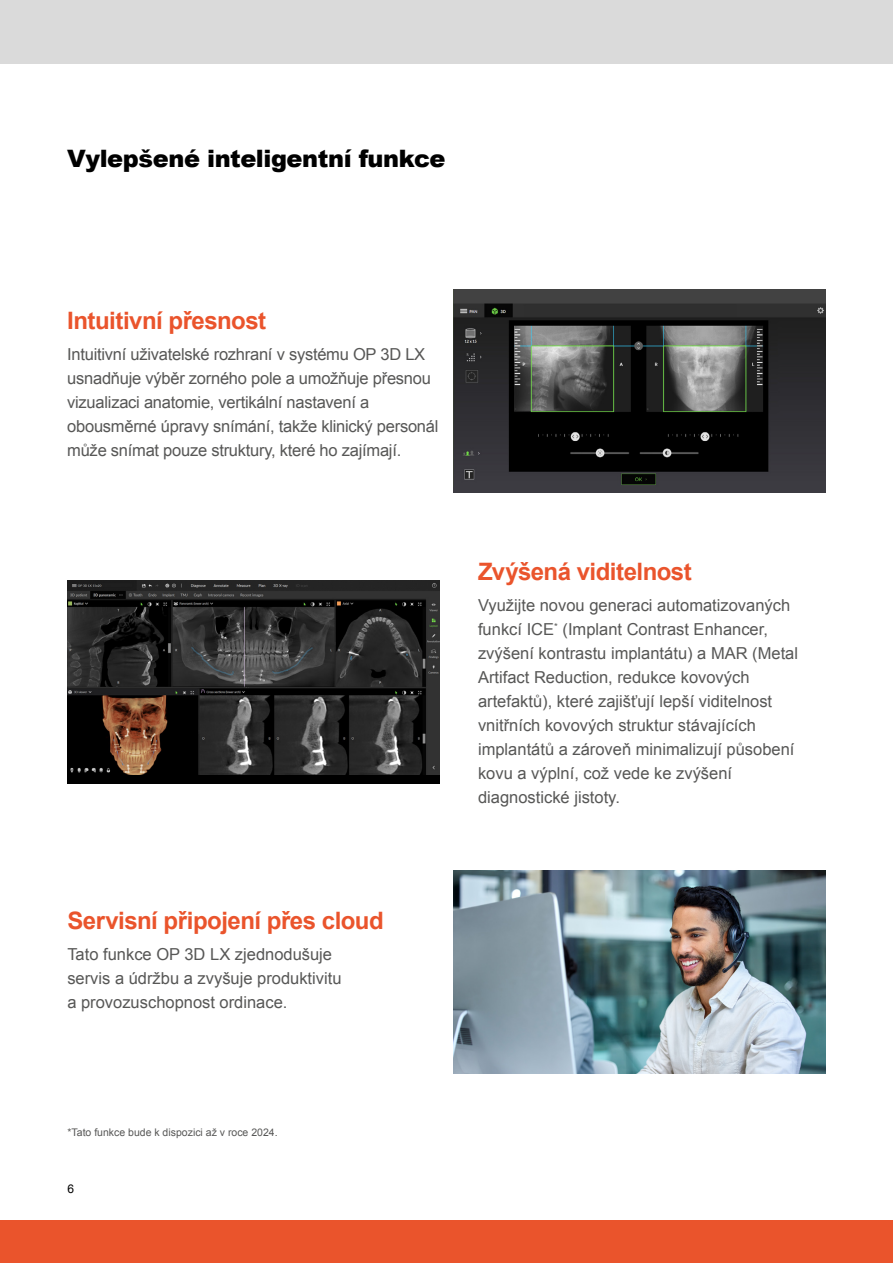
<style>
.page{position:relative;width:893px;height:1263px;background:#fff}
.page>*{position:absolute;margin:0;border:0;box-sizing:border-box;transform-origin:0 0}
.Head_three{font:700 24px "Arial";letter-spacing:-.02em;color:#ea542c}
.Level_4_Intro{font:900 24px "Arial";letter-spacing:-.02em;color:#000}
.Body_Copy{font:16.5px/24px "Arial";color:#575756}
.t1{font:12px "Arial";color:#000}
.Body_Copy-2{font:10.5px "Arial";color:#575756}
</style>
<div class="page">
<div style="left:0;top:1220px;width:893px;height:43px;background:#ea542c"></div>
<div style="left:0;top:0;width:893px;height:64px;background:#dadada"></div>
<hr style="left:892px;top:931px;width:1px;height:289px;background:#dadada">
<div style="left:68px;top:580px;width:372px;height:203px;background:#000"></div>
<img style="left:68px;top:580px;width:372px;height:194px">
<img style="left:453px;top:870px;width:372px;height:203px">
<div style="left:453px;top:289px;width:372px;height:203px;background:#3c3b41"></div>
<img style="left:453px;top:289px;width:372px;height:196px">
<p class="Level_4_Intro" style="left:67px;top:141px;width:380px">Vylepšené inteligentní funkce</p>
<p class="Head_three" style="left:67px;top:305px;width:200px">Intuitivní přesnost</p>
<p class="Body_Copy" style="left:67px;top:342px;width:373px">Intuitivní uživatelské rozhraní v systému OP 3D LX usnadňuje výběr zorného pole a umožňuje přesnou vizualizaci anatomie, vertikální nastavení a obousměrné úpravy snímání, takže klinický personál může snímat pouze struktury, které ho zajímají.</p>
<p class="Head_three" style="left:478px;top:556px;width:215px">Zvýšená viditelnost</p>
<p class="Body_Copy" style="left:478px;top:594px;width:322px">Využijte novou generaci automatizovaných funkcí ICE<sup>*</sup> (Implant Contrast Enhancer, zvýšení kontrastu implantátu) a MAR (Metal Artifact Reduction, redukce kovových artefaktů), které zajišťují lepší viditelnost vnitřních kovových struktur stávajících implantátů a zároveň minimalizují působení kovu a výplní, což vede ke zvýšení diagnostické jistoty.</p>
<p class="Head_three" style="left:67px;top:905px;width:318px">Servisní připojení přes cloud</p>
<p class="Body_Copy" style="left:67px;top:942px;width:276px">Tato funkce OP 3D LX zjednodušuje servis a údržbu a zvyšuje produktivitu a provozuschopnost ordinace.</p>
<p class="Body_Copy-2" style="left:68px;top:1125px;width:212px">*Tato funkce bude k dispozici až v roce 2024.</p>
<p class="t1" style="left:68px;top:1181px;width:8px">6</p>
</div>
